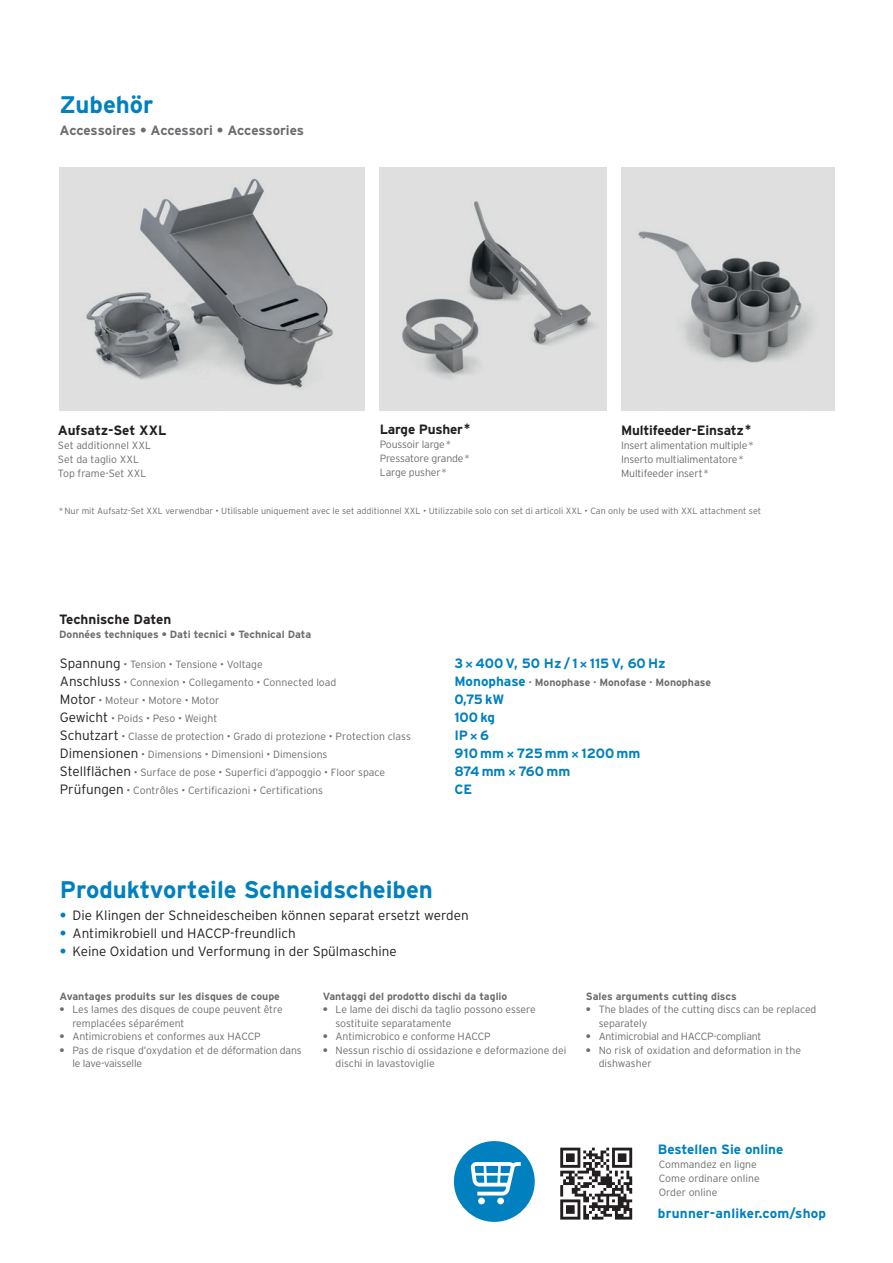
<style>
.page{position:relative;width:893px;height:1263px;background:#fff}
.page>*{position:absolute;margin:0;border:0;box-sizing:border-box;transform-origin:0 0}
.t1{font:700 24px "Interstate";color:#0080be}
.t2{font:300 13.5px "Interstate";color:#231f20}
.t3{font:700 13.5px "Interstate";color:#0080be}
.t4{font:700 13.5px "Interstate";letter-spacing:-.015em;color:#231f20}
.t5{font:700 13.5px "Interstate";letter-spacing:-.01em;color:#6c6d70}
.t6{font:700 13.5px "Interstate";letter-spacing:.02em;color:#0080be}
.t7{font:700 13.5px "Interstate";letter-spacing:-.02em;color:#0080be}
.t8{font:300 10.5px/14px "Interstate";letter-spacing:-.005em;color:#6c6d70}
.t9{font:700 10.5px "Interstate";color:#6c6d70}
.t10{font:300 9px "Interstate";color:#6c6d70}
.s1{font-size:13.5px;color:#231f20}
.s2{font-family:"Helvetica Neue"}
.s3{font-size:13.5px;color:#0080be}
.s4{font-weight:700;color:#0080be}
.s5{font-weight:700}
</style>
<div class="page">
<svg style="left:560px;top:1147px;width:73px;height:73px"></svg>
<svg style="left:560px;top:1147px;width:72px;height:72px"></svg>
<div style="left:454px;top:1141px;width:81px;height:81px;background:#0080be;border-radius:50%"></div>
<svg style="left:471px;top:1162px;width:50px;height:42px"></svg>
<img style="left:621px;top:168px;width:213px;height:242px">
<img style="left:380px;top:168px;width:227px;height:242px">
<img style="left:60px;top:168px;width:305px;height:242px">
<h1 class="t1" style="left:60px;top:91px;width:95px">Zubehör</h1>
<p class="t5" style="left:60px;top:123px;width:246px">Accessoires • Accessori • Accessories</p>
<p class="t4" style="left:380px;top:422px;width:92px">Large Pusher<sup>*</sup></p>
<p class="t8" style="left:380px;top:437px;width:92px">Poussoir large*<br>Pressatore grande*<br>Large pusher*</p>
<p class="t4" style="left:621px;top:422px;width:132px">Multifeeder-Einsatz<sup>*</sup></p>
<p class="t8" style="left:621px;top:438px;width:134px">Insert alimentation multiple*<br>Inserto multialimentatore*<br>Multifeeder insert*</p>
<p class="t4" style="left:58px;top:422px;width:110px">Aufsatz-Set XXL</p>
<p class="t8" style="left:58px;top:438px;width:95px">Set additionnel XXL<br>Set da taglio XXL<br>Top frame-Set XXL</p>
<p class="t10" style="left:59px;top:505px;width:704px">*Nur mit Aufsatz-Set XXL verwendbar • Utilisable uniquement avec le set additionnel XXL • Utilizzabile solo con set di articoli XXL • Can only be used with XXL attachment set</p>
<p class="t4" style="left:59px;top:612px;width:114px">Technische Daten</p>
<p class="t9" style="left:59px;top:628px;width:254px">Données techniques • Dati tecnici • Technical Data</p>
<p class="t8" style="left:60px;top:658px;width:204px"><span class="s1">Spannung</span> • Tension • Tensione • Voltage</p>
<p class="t3" style="left:454px;top:656px;width:213px">3<span class="s2">×</span> 400 V, 50 Hz / 1<span class="s2">×</span> 115 V, 60 Hz</p>
<p class="t8" style="left:60px;top:676px;width:278px"><span class="s1">Anschluss</span> • Connexion • Collegamento • Connected load</p>
<p class="t9" style="left:454px;top:677px;width:258px"><span class="s3">Monophase</span> · Monophase · Monofase · Monophase</p>
<p class="t8" style="left:60px;top:694px;width:161px"><span class="s1">Motor</span> • Moteur • Motore • Motor</p>
<p class="t3" style="left:454px;top:692px;width:52px">0,75 kW</p>
<p class="t8" style="left:60px;top:712px;width:159px"><span class="s1">Gewicht</span> • Poids • Peso • Weight</p>
<p class="t3" style="left:454px;top:710px;width:42px">100 kg</p>
<p class="t8" style="left:60px;top:730px;width:353px"><span class="s1">Schutzart</span> • Classe de protection • Grado di protezione • Protection class</p>
<p class="t3" style="left:454px;top:728px;width:36px">IP<span class="s2">×</span>6</p>
<p class="t8" style="left:60px;top:748px;width:269px"><span class="s1">Dimensionen</span> • Dimensions • Dimensioni • Dimensions</p>
<p class="t3" style="left:454px;top:746px;width:188px">910 mm <span class="s2">×</span> 725 mm <span class="s2">×</span> 1200 mm</p>
<p class="t8" style="left:60px;top:766px;width:327px"><span class="s1">Stellflächen</span> • Surface de pose • Superfici d’appoggio • Floor space</p>
<p class="t7" style="left:454px;top:764px;width:117px">874 mm <span class="s2">×</span> 760 mm</p>
<p class="t8" style="left:60px;top:784px;width:265px"><span class="s1">Prüfungen</span> • Contrôles • Certificazioni • Certifications</p>
<p class="t3" style="left:454px;top:782px;width:19px">CE</p>
<h1 class="t1" style="left:60px;top:876px;width:375px">Produktvorteile Schneidscheiben</h1>
<p class="t2" style="left:60px;top:907px;width:410px"><span class="s4">•</span> Die Klingen der Schneidescheiben können separat ersetzt werden</p>
<p class="t2" style="left:60px;top:925px;width:238px"><span class="s4">•</span> Antimikrobiell und HACCP-freundlich</p>
<p class="t2" style="left:60px;top:943px;width:338px"><span class="s4">•</span> Keine Oxidation und Verformung in der Spülmaschine</p>
<p class="t9" style="left:60px;top:990px;width:222px">Avantages produits sur les disques de coupe</p>
<p class="t8" style="left:72px;top:1002px;width:212px;line-height:13.5px;text-indent:-13px"><span class="s5">•</span> Les lames des disques de coupe peuvent être remplacées séparément</p>
<p class="t8" style="left:60px;top:1029px;width:203px"><span class="s5">•</span> Antimicrobiens et conformes aux HACCP</p>
<p class="t8" style="left:72px;top:1043px;width:231px;line-height:13.5px;text-indent:-13px"><span class="s5">•</span> Pas de risque d’oxydation et de déformation dans le lave-vaisselle</p>
<p class="t9" style="left:323px;top:990px;width:186px">Vantaggi del prodotto dischi da taglio</p>
<p class="t8" style="left:335px;top:1002px;width:202px;line-height:13.5px;text-indent:-13px"><span class="s5">•</span> Le lame dei dischi da taglio possono essere sostituite separatamente</p>
<p class="t8" style="left:323px;top:1029px;width:169px"><span class="s5">•</span> Antimicrobico e conforme HACCP</p>
<p class="t8" style="left:335px;top:1043px;width:232px;line-height:13.5px;text-indent:-13px"><span class="s5">•</span> Nessun rischio di ossidazione e deformazione dei dischi in lavastoviglie</p>
<p class="t9" style="left:586px;top:990px;width:152px">Sales arguments cutting discs</p>
<p class="t8" style="left:599px;top:1002px;width:219px;line-height:13.5px;text-indent:-13px"><span class="s5">•</span> The blades of the cutting discs can be replaced separately</p>
<p class="t8" style="left:586px;top:1029px;width:177px"><span class="s5">•</span> Antimicrobial and HACCP-compliant</p>
<p class="t8" style="left:599px;top:1043px;width:204px;line-height:13.5px;text-indent:-13px"><span class="s5">•</span> No risk of oxidation and deformation in the dishwasher</p>
<p class="t3" style="left:658px;top:1141px;width:127px">Bestellen Sie online</p>
<p class="t8" style="left:659px;top:1157px;width:102px">Commandez en ligne<br>Come ordinare online<br>Order online</p>
<p class="t6" style="left:658px;top:1206px;width:170px">brunner-anliker.com/shop</p>
</div>
